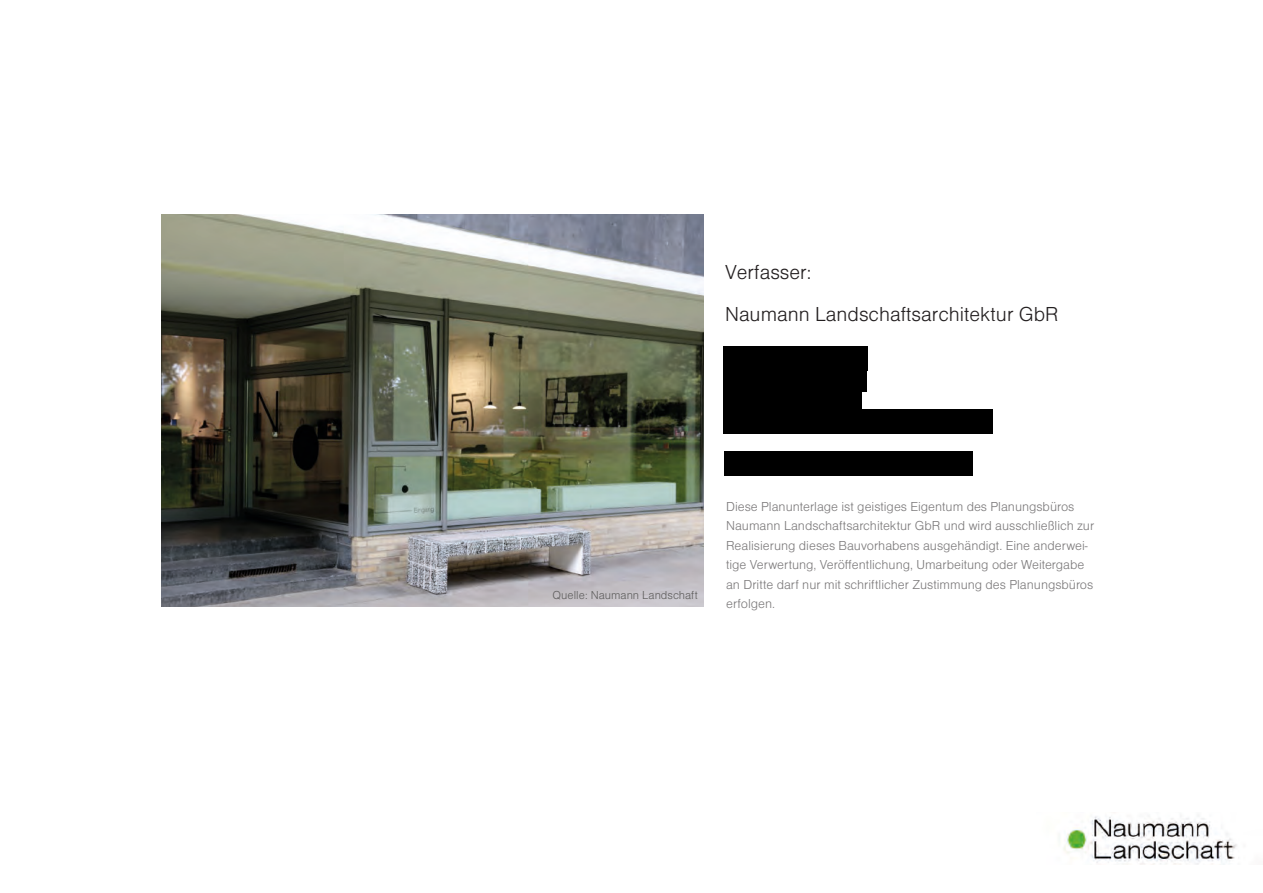
<style>
.page{position:relative;width:1263px;height:893px;background:#fff}
.page>*{position:absolute;margin:0;border:0;box-sizing:border-box;transform-origin:0 0}
.t1{font:300 21px "Nimbus San D";color:#231f20}
.t2{font:300 13.5px/19.5px "Nimbus San D";color:#7c7a7b}
.t3{font:300 12px "Nimbus San D";color:#5e5d5c}
</style>
<div class="page">
<img style="left:1063px;top:815px;width:174px;height:49px">
<img style="left:162px;top:215px;width:541px;height:392px">
<div style="left:723px;top:346px;width:145px;height:24px;background:#000"></div>
<div style="left:723px;top:367px;width:144px;height:24px;background:#000"></div>
<div style="left:723px;top:388px;width:139px;height:24px;background:#000"></div>
<div style="left:723px;top:409px;width:270px;height:24px;background:#000"></div>
<div style="left:723px;top:451px;width:249px;height:24px;background:#000"></div>
<p class="t1" style="left:725px;top:261px;width:88px">Verfasser:</p>
<p class="t1" style="left:725px;top:303px;width:335px">Naumann Landschaftsarchitektur GbR</p>
<p class="t3" style="left:553px;top:588px;width:147px">Quelle: Naumann Landschaft</p>
<p class="t2" style="left:726px;top:497px;width:370px">Diese Planunterlage ist geistiges Eigentum des Planungsbüros Naumann Landschaftsarchitektur GbR und wird ausschließlich zur Realisierung dieses Bauvorhabens ausgehändigt. Eine anderwei&shy;tige Verwertung, Veröffentlichung, Umarbeitung oder Weitergabe an Dritte darf nur mit schriftlicher Zustimmung des Planungsbüros erfolgen.</p>
</div>
